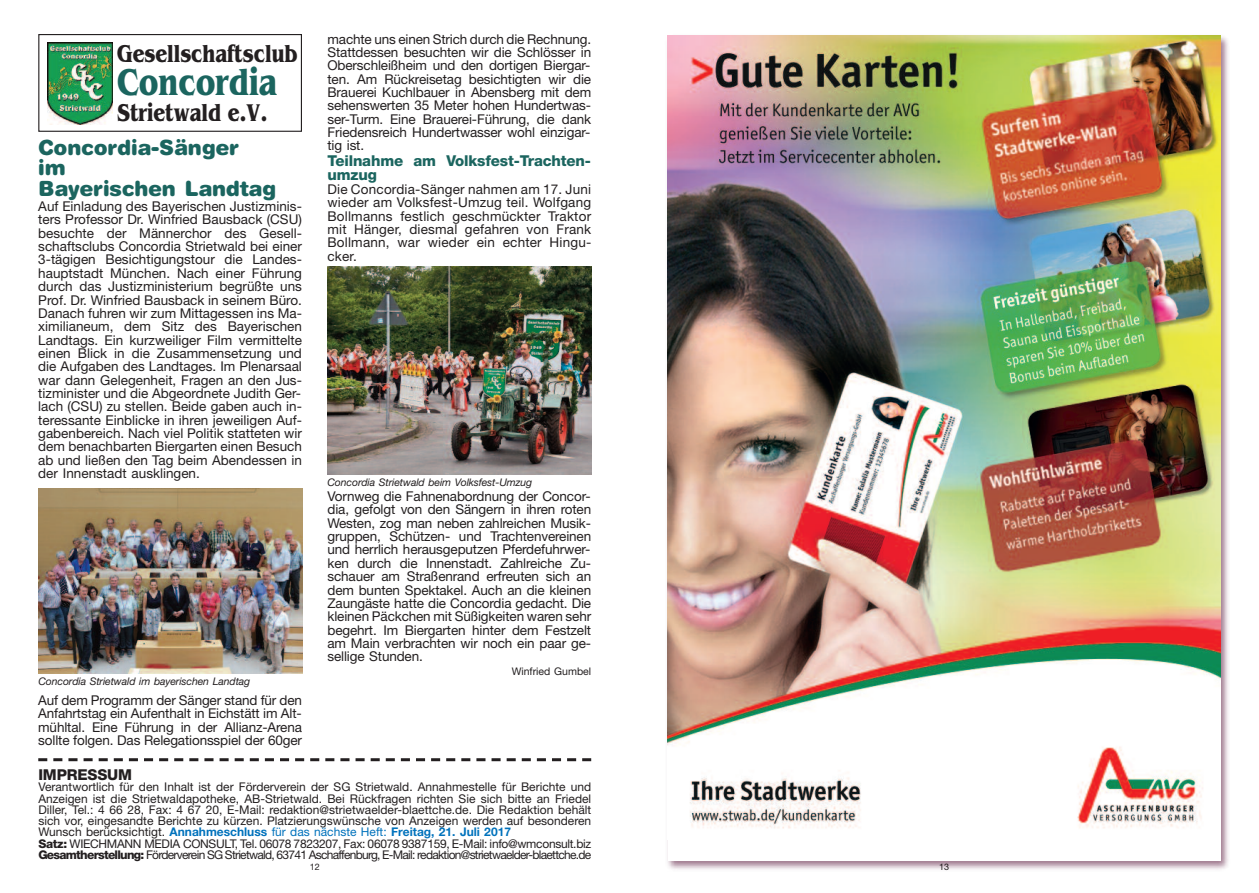
<style>
.page{position:relative;width:1259px;height:893px;background:#fff}
.page>*{position:absolute;margin:0;border:0;box-sizing:border-box;transform-origin:0 0}
.t1{font:700 39px "Benguiat";color:#1b655f;scale:.77 1}
.t2{font:700 25.35px "Benguiat";color:#231f20;scale:.77 1}
.t3{font:900 21px/20.2px "Helvetica Rounded LT";letter-spacing:-.01em;color:#1b655f}
.t4{font:800 15px/13.5px "Helvetica Neue LT";letter-spacing:-.01em;color:#1b655f}
.t5{font:800 15px "Helvetica Neue LT";letter-spacing:-.01em;color:#231f20}
.t6{font:13.5px/13.4px "Helvetica Neue LT";letter-spacing:-.01em;color:#231f20;text-align:justify}
.t7{font:12px/11.2px "Helvetica Neue LT";color:#231f20}
.t8{font:italic 10.5px "Helvetica Neue LT";letter-spacing:-.01em;color:#231f20}
.t9{font:10.5px "Helvetica Neue LT";color:#231f20}
.t10{font:9px "Helvetica Neue LT";color:#231f20}
.s1{font-weight:700;color:#0072bc}
.s2{color:#0072bc}
.s3{font-weight:800}
</style>
<div class="page">
<img style="left:667px;top:35px;width:562px;height:835px">
<div style="left:668px;top:36px;width:552px;height:825px;background:#fff"></div>
<img style="left:668px;top:36px;width:552px;height:793px">
<div style="left:38px;top:34px;width:264px;height:98px;border:1px solid #231f20"></div>
<img style="left:47px;top:43px;width:65px;height:81px">
<img style="left:38px;top:488px;width:264px;height:185px">
<img style="left:327px;top:267px;width:264px;height:207px">
<svg style="left:38px;top:758px;width:553px;height:3px"></svg>
<h2 class="t2" style="left:117px;top:44px;width:236px">Gesellschaftsclub</h2>
<h1 class="t1" style="left:117px;top:68px;width:209px">Concordia</h1>
<h2 class="t2" style="left:117px;top:103px;width:196px">Strietwald e.V.</h2>
<h3 class="t3" style="left:38px;top:139px;width:239px">Concordia-Sänger<br>im<br>Bayerischen Landtag</h3>
<p class="t6" style="left:38px;top:201px;width:265px">Auf Einladung des Bayerischen Justizminis&shy;ters Professor Dr. Winfried Bausback (CSU) besuchte der Männerchor des Gesell&shy;schaftsclubs Concordia Strietwald bei einer 3-tägigen Besichtigungstour die Landes&shy;hauptstadt München. Nach einer Führung durch das Justizministerium begrüßte uns Prof. Dr. Winfried Bausback in seinem Büro.<br>Danach fuhren wir zum Mittagessen ins Ma&shy;ximilianeum, dem Sitz des Bayerischen Landtags. Ein kurzweiliger Film vermittelte einen Blick in die Zusammensetzung und die Aufgaben des Landtages. Im Plenarsaal war dann Gelegenheit, Fragen an den Jus&shy;tizminister und die Abgeordnete Judith Ger&shy;lach (CSU) zu stellen. Beide gaben auch in&shy;teressante Einblicke in ihren jeweiligen Auf&shy;gabenbereich. Nach viel Politik statteten wir dem benachbarten Biergarten einen Besuch ab und ließen den Tag beim Abendessen in der Innenstadt ausklingen.</p>
<p class="t8" style="left:38px;top:678px;width:213px">Concordia Strietwald im bayerischen Landtag</p>
<p class="t6" style="left:38px;top:695px;width:265px">Auf dem Programm der Sänger stand für den Anfahrtstag ein Aufenthalt in Eichstätt im Alt&shy;mühltal. Eine Führung in der Allianz-Arena sollte folgen. Das Relegationsspiel der 60ger</p>
<p class="t6" style="left:327px;top:33px;width:265px">machte uns einen Strich durch die Rechnung.<br>Stattdessen besuchten wir die Schlösser in Oberschleißheim und den dortigen Biergar&shy;ten. Am Rückreisetag besichtigten wir die Brauerei Kuchlbauer in Abensberg mit dem sehenswerten 35 Meter hohen Hundertwas&shy;ser-Turm. Eine Brauerei-Führung, die dank Friedensreich Hundertwasser wohl einzigar&shy;tig ist.</p>
<p class="t4" style="left:327px;top:155px;width:265px">Teilnahme am Volksfest-Trachten&shy;umzug</p>
<p class="t6" style="left:327px;top:184px;width:265px">Die Concordia-Sänger nahmen am 17. Juni wieder am Volksfest-Umzug teil. Wolfgang Bollmanns festlich geschmückter Traktor mit Hänger, diesmal gefahren von Frank Bollmann, war wieder ein echter Hingu&shy;cker.</p>
<p class="t8" style="left:327px;top:478px;width:206px">Concordia Strietwald beim Volksfest-Umzug</p>
<p class="t6" style="left:327px;top:491px;width:265px">Vornweg die Fahnenabordnung der Concor&shy;dia, gefolgt von den Sängern in ihren roten Westen, zog man neben zahlreichen Musik&shy;gruppen, Schützen- und Trachtenvereinen und herrlich herausgeputzen Pferdefuhrwer&shy;ken durch die Innenstadt. Zahlreiche Zu&shy;schauer am Straßenrand erfreuten sich an dem bunten Spektakel. Auch an die kleinen Zaungäste hatte die Concordia gedacht. Die kleinen Päckchen mit Süßigkeiten waren sehr begehrt. Im Biergarten hinter dem Festzelt am Main verbrachten wir noch ein paar ge&shy;sellige Stunden.</p>
<p class="t9" style="left:512px;top:667px;width:81px">Winfried Gumbel</p>
<p class="t5" style="left:38px;top:769px;width:95px">IMPRESSUM</p>
<p class="t7" style="left:38px;top:783px;width:554px">Verantwortlich für den Inhalt ist der Förderverein der SG Strietwald. Annahmestelle für Berichte und Anzeigen ist die Strietwaldapotheke, AB-Strietwald. Bei Rückfragen richten Sie sich bitte an Friedel Diller, Tel.: 4 66 28, Fax: 4 67 20, E-Mail: redaktion@strietwaelder-blaettche.de. Die Redaktion behält sich vor, eingesandte Berichte zu kürzen. Platzierungswünsche von Anzeigen werden auf besonderen Wunsch berücksichtigt. <span class="s1">Annahmeschluss</span> <span class="s2">für das nächste Heft:</span> <span class="s1">Freitag, 21. Juli 2017<br></span><span class="s3">Satz:</span> WIECHMANN MEDIA CONSULT, Tel. 06078 7823207, Fax: 06078 9387159, E-Mail: info@wmconsult.biz <span class="s3">Gesamtherstellung:</span> Förderverein SG Strietwald, 63741 Aschaffenburg, E-Mail: redaktion@strietwaelder-blaettche.de</p>
<p class="t10" style="left:310px;top:863px;width:12px">12</p>
<p class="t10" style="left:939px;top:863px;width:12px">13</p>
</div>
